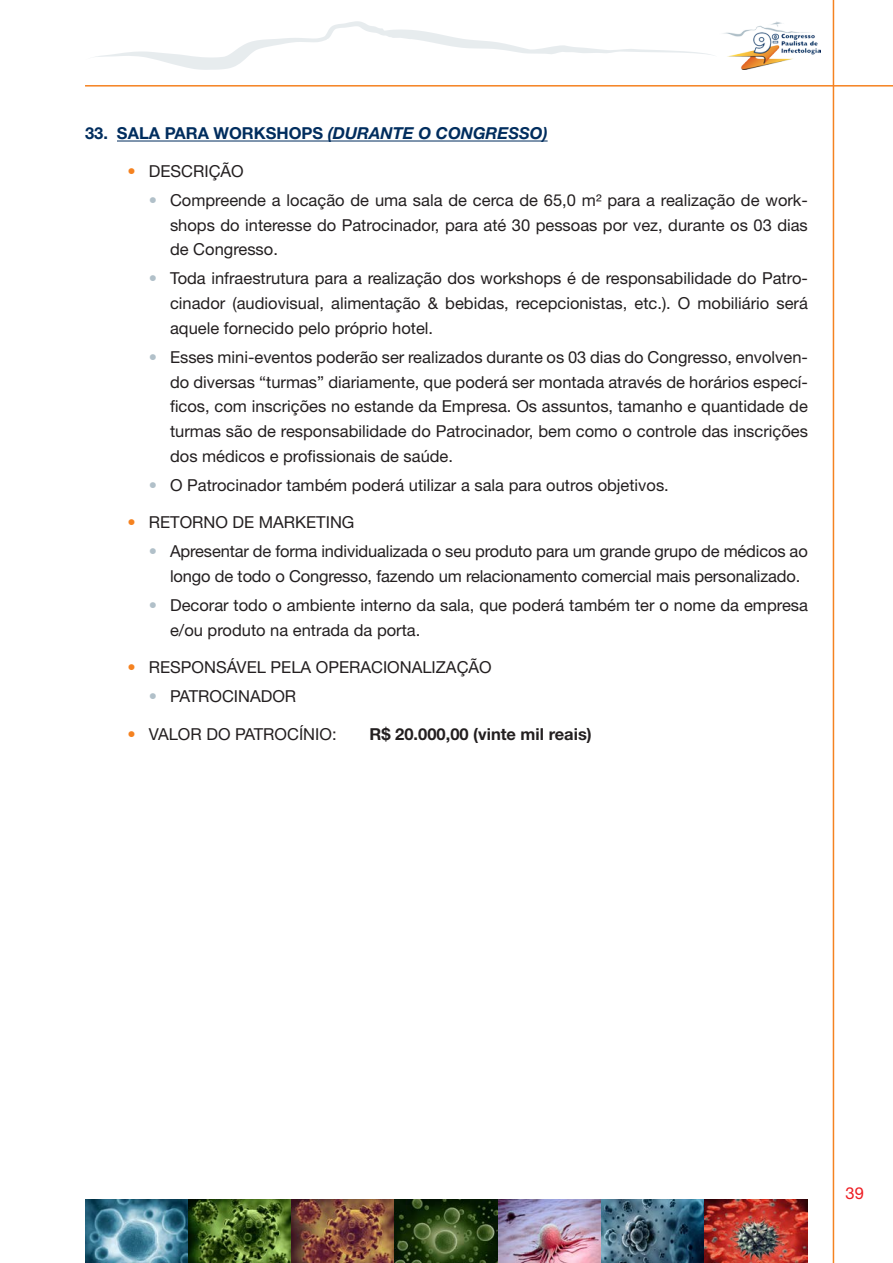
<style>
.page{position:relative;width:893px;height:1263px;background:#fff}
.page>*{position:absolute;margin:0;border:0;box-sizing:border-box;transform-origin:0 0}
.t1{font:16.5px/24.8px "Helvetica Neue LT Std";color:#231f20;text-align:justify}
.t2{font:700 16.5px "Helvetica Neue LT Std";color:#002d5e}
.t3{font:700 16.5px "Helvetica Neue LT Std";color:#231f20}
.t4{font:16.5px "Helvetica Neue LT Std";color:#ee1d23}
.s1{font-style:italic}
.s2{color:#f58220}
.s3{color:#b1c0c9}
</style>
<div class="page">
<hr style="left:85px;top:85px;width:808px;height:2px;background:#f58220">
<hr style="left:833px;top:0;width:1px;height:1263px;background:#f58220">
<svg style="left:95px;top:21px;width:619px;height:49px"></svg>
<img style="left:85px;top:1199px;width:723px;height:64px">
<img style="left:723px;top:22px;width:98px;height:48px">
<hr style="left:117px;top:141px;width:431px;height:1px;background:#002d5e">
<p class="t2" style="left:85px;top:123px;width:464px">33. SALA PARA WORKSHOPS <span class="s1">(DURANTE O CONGRESSO)</span></p>
<p class="t1" style="left:128px;top:158px;width:118px"><span class="s2">•</span> DESCRIÇÃO</p>
<p class="t1" style="left:170px;top:187px;width:639px;text-indent:-21px"><span class="s3">•</span> Compreende a locação de uma sala de cerca de 65,0 m² para a realização de work&shy;shops do interesse do Patrocinador, para até 30 pessoas por vez, durante os 03 dias de Congresso.</p>
<p class="t1" style="left:170px;top:266px;width:639px;text-indent:-21px"><span class="s3">•</span> Toda infraestrutura para a realização dos workshops é de responsabilidade do Patro&shy;cinador (audiovisual, alimentação &amp; bebidas, recepcionistas, etc.). O mobiliário será aquele fornecido pelo próprio hotel.</p>
<p class="t1" style="left:170px;top:344px;width:639px;text-indent:-21px"><span class="s3">•</span> Esses mini-eventos poderão ser realizados durante os 03 dias do Congresso, envolven&shy;do diversas “turmas” diariamente, que poderá ser montada através de horários especí&shy;ficos, com inscrições no estande da Empresa. Os assuntos, tamanho e quantidade de turmas são de responsabilidade do Patrocinador, bem como o controle das inscrições dos médicos e profissionais de saúde.</p>
<p class="t1" style="left:149px;top:472px;width:521px"><span class="s3">•</span> O Patrocinador também poderá utilizar a sala para outros objetivos.</p>
<p class="t1" style="left:128px;top:510px;width:228px"><span class="s2">•</span> RETORNO DE MARKETING</p>
<p class="t1" style="left:170px;top:539px;width:639px;text-indent:-21px"><span class="s3">•</span> Apresentar de forma individualizada o seu produto para um grande grupo de médicos ao longo de todo o Congresso, fazendo um relacionamento comercial mais personalizado.</p>
<p class="t1" style="left:170px;top:593px;width:639px;text-indent:-21px"><span class="s3">•</span> Decorar todo o ambiente interno da sala, que poderá também ter o nome da empresa e/ou produto na entrada da porta.</p>
<p class="t1" style="left:128px;top:655px;width:366px"><span class="s2">•</span> RESPONSÁVEL PELA OPERACIONALIZAÇÃO</p>
<p class="t1" style="left:149px;top:684px;width:149px"><span class="s3">•</span> PATROCINADOR</p>
<p class="t1" style="left:128px;top:721px;width:211px"><span class="s2">•</span> VALOR DO PATROCÍNIO:</p>
<p class="t3" style="left:370px;top:724px;width:224px">R$ 20.000,00 (vinte mil reais)</p>
<p class="t4" style="left:845px;top:1183px;width:20px">39</p>
</div>
